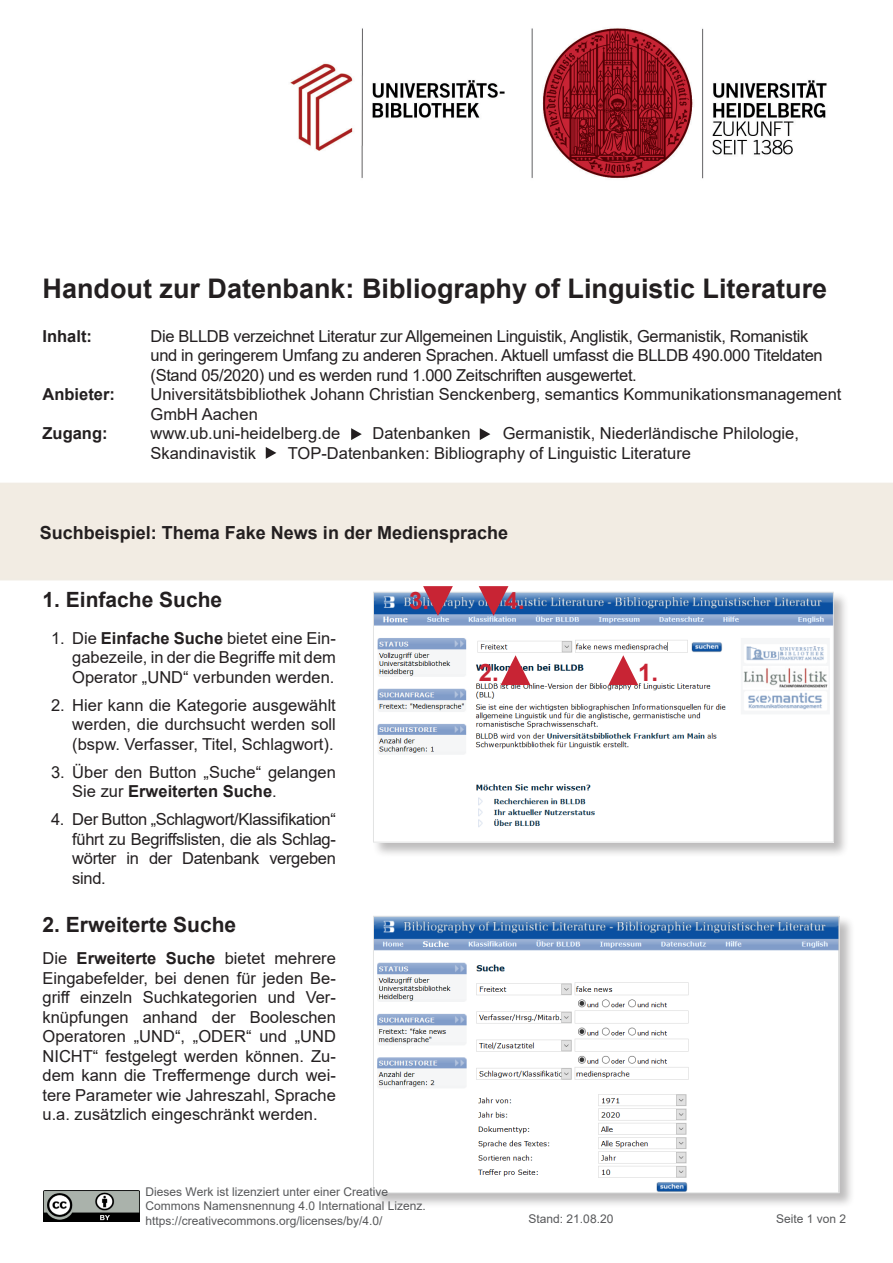
<style>
.page{position:relative;width:893px;height:1263px;background:#fff}
.page>*{position:absolute;margin:0;border:0;box-sizing:border-box;transform-origin:0 0}
.Handout_UB_Überschri{font:700 27px "Arial";color:#231f20}
.Handout_UB_Fußzeile{font:700 24px "Arial";color:#c82434}
.Handout_UB_Überschri-2{font:700 21px "Arial";color:#231f20}
.t1{font:700 18px "Arial";color:#231f20}
.Handout_UB_Fließtext{font:16.5px/19.5px "Arial";color:#231f20;text-align:justify}
.Handout_UB_Fließtext-2{font:16.5px/19.5px "Arial";letter-spacing:-.02em;color:#231f20}
.Handout_UB_Fließtext-3{font:700 16.5px "Arial";color:#231f20}
.Handout_UB_Fußzeile-2{font:12px/14.4px "Arial";color:#57585a}
.s1{font-weight:700}
</style>
<div class="page">
<img style="left:290px;top:28px;width:537px;height:151px">
<div style="left:0;top:483px;width:893px;height:97px;background:#f2ece3"></div>
<svg style="left:266px;top:447px;width:10px;height:12px"></svg>
<svg style="left:480px;top:428px;width:10px;height:12px"></svg>
<svg style="left:351px;top:428px;width:11px;height:12px"></svg>
<div style="left:372px;top:591px;width:477px;height:267px;background:#231f20;opacity:.3"></div>
<img style="left:375px;top:594px;width:457px;height:246px">
<div style="left:373px;top:592px;width:461px;height:250px;border:1px solid #e2e3e3"></div>
<div style="left:372px;top:915px;width:483px;height:294px;background:#231f20;opacity:.3"></div>
<img style="left:375px;top:918px;width:462px;height:273px">
<div style="left:373px;top:916px;width:466px;height:277px;border:1px solid #e2e3e3"></div>
<svg style="left:608px;top:655px;width:30px;height:30px"></svg>
<svg style="left:501px;top:655px;width:29px;height:30px"></svg>
<svg style="left:479px;top:586px;width:29px;height:30px"></svg>
<svg style="left:423px;top:586px;width:30px;height:30px"></svg>
<img style="left:44px;top:1190px;width:96px;height:31px">
<p class="Handout_UB_Überschri" style="left:43px;top:269px;width:786px">Handout zur Datenbank: Bibliography of Linguistic Literature</p>
<p class="Handout_UB_Fließtext-3" style="left:43px;top:324px;width:51px">Inhalt:</p>
<p class="Handout_UB_Fließtext-2" style="left:151px;top:326px;width:674px">Die BLLDB verzeichnet Literatur zur Allgemeinen Linguistik, Anglistik, Germanistik, Romanistik und in geringerem Umfang zu anderen Sprachen. Aktuell umfasst die BLLDB 490.000 Titeldaten (Stand 05/2020) und es werden rund 1.000 Zeitschriften ausgewertet.</p>
<p class="Handout_UB_Fließtext-3" style="left:43px;top:383px;width:74px">Anbieter:</p>
<p class="Handout_UB_Fließtext" style="left:151px;top:384px;width:692px">Universitätsbibliothek Johann Christian Senckenberg, semantics Kommunikationsmanagement<br>GmbH Aachen</p>
<p class="Handout_UB_Fließtext-3" style="left:43px;top:422px;width:67px">Zugang:</p>
<p class="Handout_UB_Fließtext" style="left:151px;top:423px;width:191px">www.ub.uni-heidelberg.de</p>
<p class="Handout_UB_Fließtext" style="left:372px;top:423px;width:100px">Datenbanken</p>
<p class="Handout_UB_Fließtext" style="left:503px;top:423px;width:298px">Germanistik, Niederländische Philologie,</p>
<p class="Handout_UB_Fließtext" style="left:151px;top:443px;width:107px">Skandinavistik</p>
<p class="Handout_UB_Fließtext" style="left:288px;top:443px;width:405px">TOP-Datenbanken: Bibliography of Linguistic Literature</p>
<p class="t1" style="left:40px;top:520px;width:470px">Suchbeispiel: Thema Fake News in der Mediensprache</p>
<p class="Handout_UB_Überschri-2" style="left:43px;top:585px;width:181px">1. Einfache Suche</p>
<p class="Handout_UB_Fließtext" style="left:72px;top:628px;width:265px;text-indent:-21px">1. Die <span class="s1">Einfache Suche</span> bietet eine Ein&shy;gabezeile, in der die Begriffe mit dem Operator „UND“ verbunden werden.</p>
<p class="Handout_UB_Fließtext" style="left:72px;top:695px;width:265px;text-indent:-21px">2. Hier kann die Kategorie ausgewählt werden, die durchsucht werden soll (bspw. Verfasser, Titel, Schlagwort).</p>
<p class="Handout_UB_Fließtext" style="left:72px;top:762px;width:265px;text-indent:-21px">3. Über den Button „Suche“ gelangen<br>Sie zur <span class="s1">Erweiterten Suche</span>.</p>
<p class="Handout_UB_Fließtext" style="left:72px;top:809px;width:265px;text-indent:-21px">4. Der Button „Schlagwort/Klassifikation“ führt zu Begriffslisten, die als Schlag&shy;wörter in der Datenbank vergeben sind.</p>
<p class="Handout_UB_Überschri-2" style="left:43px;top:910px;width:195px">2. Erweiterte Suche</p>
<p class="Handout_UB_Fließtext" style="left:43px;top:948px;width:295px">Die <span class="s1">Erweiterte Suche</span> bietet mehrere Eingabefelder, bei denen für jeden Be&shy;griff einzeln Suchkategorien und Ver&shy;knüpfungen anhand der Booleschen Operatoren „UND“, „ODER“ und „UND NICHT“ festgelegt werden können. Zu&shy;dem kann die Treffermenge durch wei&shy;tere Parameter wie Jahreszahl, Sprache u.a. zusätzlich eingeschränkt werden.</p>
<p class="Handout_UB_Fußzeile" style="left:409px;top:583px;width:22px">3.</p>
<p class="Handout_UB_Fußzeile" style="left:505px;top:583px;width:22px">4.</p>
<p class="Handout_UB_Fußzeile" style="left:479px;top:656px;width:22px">2.</p>
<p class="Handout_UB_Fußzeile" style="left:638px;top:656px;width:22px">1.</p>
<p class="Handout_UB_Fußzeile-2" style="left:146px;top:1184px;width:282px">Dieses Werk ist lizenziert unter einer Creative<br>Commons Namensnennung 4.0 International Lizenz. https://creativecommons.org/licenses/by/4.0/</p>
<p class="Handout_UB_Fußzeile-2" style="left:529px;top:1211px;width:86px">Stand: 21.08.20</p>
<p class="Handout_UB_Fußzeile-2" style="left:776px;top:1211px;width:72px">Seite 1 von 2</p>
</div>
